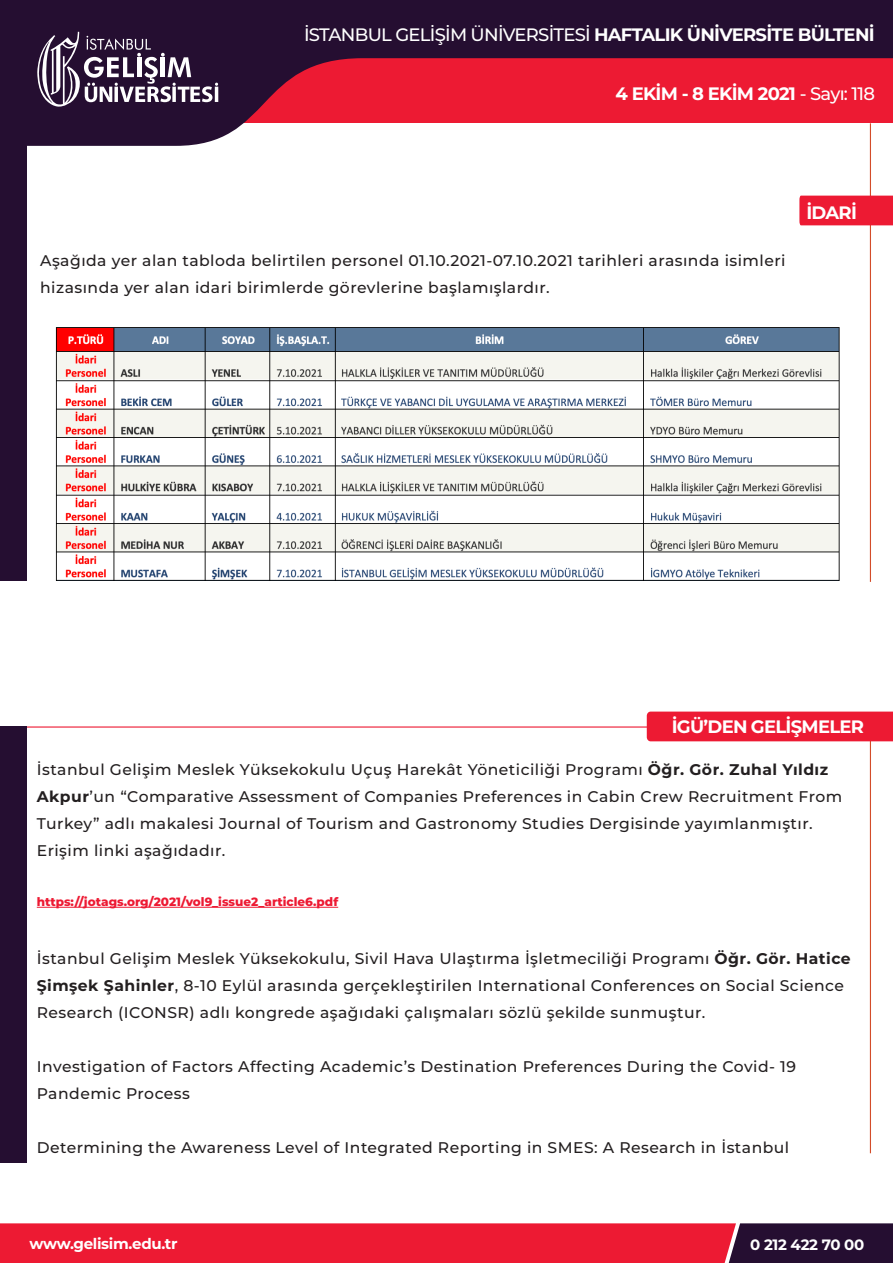
<style>
.page{position:relative;width:893px;height:1263px;background:#fff}
.page>*{position:absolute;margin:0;border:0;box-sizing:border-box;transform-origin:0 0}
.t1{font:500 18px "Montserrat";letter-spacing:-.04em;color:#fff}
.t2{font:700 18px "Montserrat";letter-spacing:-.04em;color:#fff}
.t3{font:500 15.45px/27px "Montserrat";letter-spacing:.03em;color:#231f20}
.t4{font:700 15px "Montserrat";letter-spacing:-.02em;color:#fff}
.t5{font:800 12px "Montserrat";color:#ed1a33}
.s1{font-weight:700}
.s2{font-weight:500}
</style>
<div class="page">
<svg style="left:0;top:0;width:893px;height:146px;background:#86324d"></svg>
<svg style="left:33px;top:32px;width:185px;height:76px"></svg>
<svg style="left:0;top:1223px;width:893px;height:40px;background:#ca1b35"></svg>
<hr style="left:870px;top:726px;width:1px;height:427px;background:#d34c29">
<hr style="left:870px;top:123px;width:1px;height:459px;background:#d34c29">
<hr style="left:6px;top:726px;width:706px;height:2px;background:#ed1a33">
<div style="left:0;top:726px;width:27px;height:436px;background:#250e31"></div>
<div style="left:0;top:146px;width:27px;height:435px;background:#250e31"></div>
<div style="left:647px;top:712px;width:246px;height:29px;background:#ed1a33"></div>
<hr style="left:37px;top:907px;width:301px;height:1px;background:#ed1a33">
<div style="left:799px;top:196px;width:94px;height:29px;background:#ed1a33"></div>
<img style="left:55px;top:327px;width:785px;height:254px">
<p class="t1" style="left:304px;top:22px;width:572px">İSTANBUL GELİŞİM ÜNİVERSİTESİ <span class="s1">HAFTALIK ÜNİVERSİTE BÜLTENİ</span></p>
<p class="t2" style="left:616px;top:81px;width:261px">4 EKİM - 8 EKİM 2021 <span class="s2">- Sayı: 118</span></p>
<p class="t3" style="left:40px;top:246px;width:747px">Aşağıda yer alan tabloda belirtilen personel 01.10.2021-07.10.2021 tarihleri arasında isimleri hizasında yer alan idari birimlerde görevlerine başlamışlardır.</p>
<p class="t2" style="left:806px;top:200px;width:52px">İDARİ</p>
<p class="t2" style="left:672px;top:713px;width:194px">İGÜ’DEN GELİŞMELER</p>
<p class="t3" style="left:37px;top:755px;width:807px">İstanbul Gelişim Meslek Yüksekokulu Uçuş Harekât Yöneticiliği Programı <span class="s1">Öğr. Gör. Zuhal Yıldız Akpur</span>’un “Comparative Assessment of Companies Preferences in Cabin Crew Recruitment From Turkey” adlı makalesi Journal of Tourism and Gastronomy Studies Dergisinde yayımlanmıştır.<br>Erişim linki aşağıdadır.</p>
<p class="t5" style="left:37px;top:893px;width:303px">https://jotags.org/2021/vol9_issue2_article6.pdf</p>
<p class="t3" style="left:37px;top:945px;width:815px">İstanbul Gelişim Meslek Yüksekokulu, Sivil Hava Ulaştırma İşletmeciliği Programı <span class="s1">Öğr. Gör. Hatice<br>Şimşek Şahinler</span>, 8-10 Eylül arasında gerçekleştirilen International Conferences on Social Science<br>Research (ICONSR) adlı kongrede aşağıdaki çalışmaları sözlü şekilde sunmuştur.</p>
<p class="t3" style="left:37px;top:1053px;width:761px">Investigation of Factors Affecting Academic’s Destination Preferences During the Covid- 19<br>Pandemic Process</p>
<p class="t3" style="left:37px;top:1134px;width:754px">Determining the Awareness Level of Integrated Reporting in SMES: A Research in İstanbul</p>
<p class="t4" style="left:30px;top:1233px;width:150px">www.gelisim.edu.tr</p>
<p class="t4" style="left:750px;top:1234px;width:116px">0 212 422 70 00</p>
</div>
